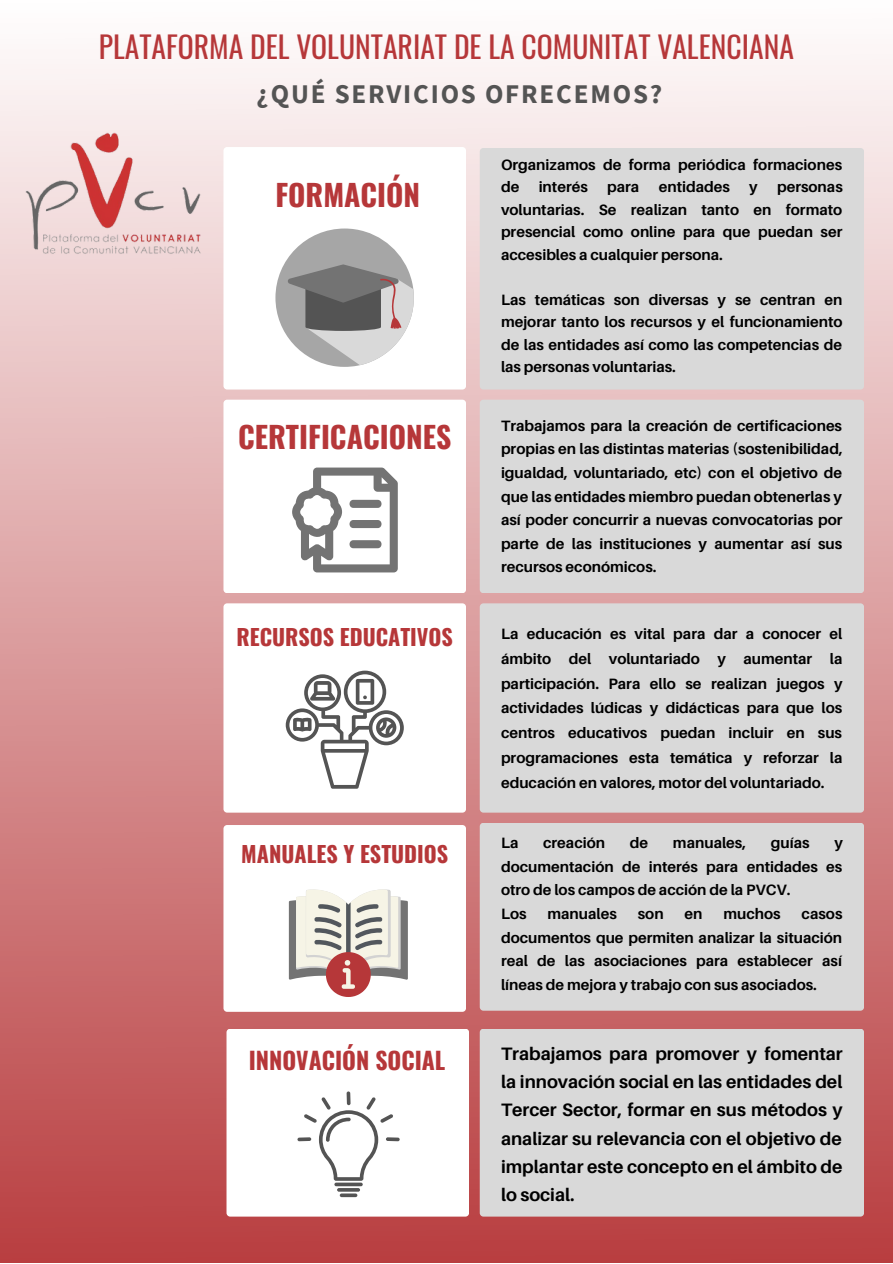
<style>
.page{position:relative;width:893px;height:1264px;background:#fff}
.page>*{position:absolute;margin:0;border:0;box-sizing:border-box;transform-origin:0 0}
.t1{font:29.7px "Oswald";color:#b63739}
.t2{font:700 29.7px "Oswald";color:#b63739}
.t3{font:700 27px "Source Sans Pro";letter-spacing:.07em;color:#545454}
.t4{font:700 23.7px "Oswald";color:#b63739}
.t5{font:700 22.2px "Oswald";color:#b63739}
.t6{font:700 18px/28px "Aileron";color:#000;text-align:justify}
.t7{font:700 15px/23.5px "Aileron";color:#000;text-align:justify}
</style>
<div class="page">
<div style="left:0;top:0;width:892px;height:1262px;background:linear-gradient(to bottom,#fefefe,#b93f41)"></div>
<div style="left:223px;top:147px;width:243px;height:242px;background:#fff;border-radius:4px"></div>
<img style="left:0;top:89px;width:252px;height:213px">
<div style="left:479px;top:148px;width:385px;height:241px;background:#d9d9d9;border-radius:4px"></div>
<div style="left:223px;top:399px;width:243px;height:194px;background:#fff;border-radius:4px"></div>
<div style="left:479px;top:399px;width:385px;height:194px;background:#d9d9d9;border-radius:4px"></div>
<div style="left:479px;top:603px;width:385px;height:209px;background:#d9d9d9;border-radius:4px"></div>
<div style="left:223px;top:603px;width:243px;height:209px;background:#fff;border-radius:4px"></div>
<div style="left:223px;top:825px;width:243px;height:186px;background:#fff;border-radius:4px"></div>
<div style="left:479px;top:822px;width:385px;height:188px;background:#d9d9d9;border-radius:4px"></div>
<svg style="left:275px;top:228px;width:139px;height:139px"></svg>
<div style="left:226px;top:1028px;width:243px;height:188px;background:#fff;border-radius:4px"></div>
<div style="left:479px;top:1028px;width:385px;height:188px;background:#d9d9d9;border-radius:4px"></div>
<svg style="left:292px;top:467px;width:106px;height:105px"></svg>
<svg style="left:286px;top:670px;width:118px;height:118px"></svg>
<svg style="left:289px;top:889px;width:119px;height:108px"></svg>
<svg style="left:334px;top:1182px;width:29px;height:4px"></svg>
<svg style="left:337px;top:1187px;width:23px;height:4px"></svg>
<svg style="left:340px;top:1193px;width:17px;height:4px"></svg>
<svg style="left:297px;top:1091px;width:102px;height:89px"></svg>
<h1 class="t1" style="left:99px;top:24px;width:696px">PLATAFORMA DEL VOLUNTARIAT DE LA COMUNITAT VALENCIANA</h1>
<h2 class="t3" style="left:256px;top:77px;width:407px">¿QUÉ SERVICIOS OFRECEMOS?</h2>
<h1 class="t2" style="left:275px;top:171px;width:146px">FORMACIÓN</h1>
<p class="t7" style="left:501px;top:153px;width:342px;line-height:22.5px">Organizamos de forma periódica formaciones de</p>
<p class="t7" style="left:538px;top:175px;width:51px">interés</p>
<p class="t7" style="left:607px;top:175px;width:34px">para</p>
<p class="t7" style="left:658px;top:175px;width:73px">entidades</p>
<p class="t7" style="left:749px;top:175px;width:10px">y</p>
<p class="t7" style="left:501px;top:175px;width:343px;line-height:22.5px;text-indent:276px">personas voluntarias. Se realizan tanto en formato presencial como online para que puedan ser accesibles a cualquier persona.</p>
<p class="t7" style="left:501px;top:288px;width:343px;line-height:22.5px">Las temáticas son diversas y se centran en mejorar tanto los recursos y el funcionamiento de las entidades así como las competencias de las personas voluntarias.</p>
<h1 class="t2" style="left:238px;top:413px;width:215px">CERTIFICACIONES</h1>
<p class="t7" style="left:501px;top:413px;width:343px">Trabajamos para la creación de certificaciones propias en las distintas materias (sostenibilidad, igualdad, voluntariado, etc) con el objetivo de que las entidades miembro puedan obtenerlas y así poder concurrir a nuevas convocatorias por parte de las instituciones y aumentar así sus recursos económicos.</p>
<h3 class="t5" style="left:236px;top:619px;width:218px">RECURSOS EDUCATIVOS</h3>
<p class="t7" style="left:501px;top:621px;width:343px;line-height:24.8px">La educación es vital para dar a conocer el ámbito del voluntariado y aumentar la participación. Para ello se realizan juegos y actividades lúdicas y didácticas para que los centros educativos puedan incluir en sus programaciones esta temática y reforzar la educación en valores, motor del voluntariado.</p>
<h3 class="t5" style="left:241px;top:836px;width:208px">MANUALES Y ESTUDIOS</h3>
<p class="t7" style="left:501px;top:831px;width:19px">La</p>
<p class="t7" style="left:543px;top:831px;width:63px">creación</p>
<p class="t7" style="left:630px;top:831px;width:20px">de</p>
<p class="t7" style="left:673px;top:831px;width:75px">manuales,</p>
<p class="t7" style="left:770px;top:831px;width:40px">guías</p>
<p class="t7" style="left:501px;top:831px;width:343px;text-align:left;text-indent:333px">y documentación de interés para entidades es otro de los campos de acción de la PVCV.<br>Los</p>
<p class="t7" style="left:547px;top:901px;width:71px">manuales</p>
<p class="t7" style="left:637px;top:901px;width:27px">son</p>
<p class="t7" style="left:684px;top:901px;width:19px">en</p>
<p class="t7" style="left:723px;top:901px;width:59px">muchos</p>
<p class="t7" style="left:501px;top:901px;width:343px;text-indent:300px">casos documentos que permiten analizar la situación real de las asociaciones para establecer así líneas de mejora y trabajo con sus asociados.</p>
<h3 class="t4" style="left:249px;top:1041px;width:198px">INNOVACIÓN SOCIAL</h3>
<p class="t6" style="left:501px;top:1039px;width:343px">Trabajamos para promover y fomentar la innovación social en las entidades del Tercer Sector, formar en sus métodos y analizar su relevancia con el objetivo de implantar este concepto en el ámbito de lo social.</p>
</div>
